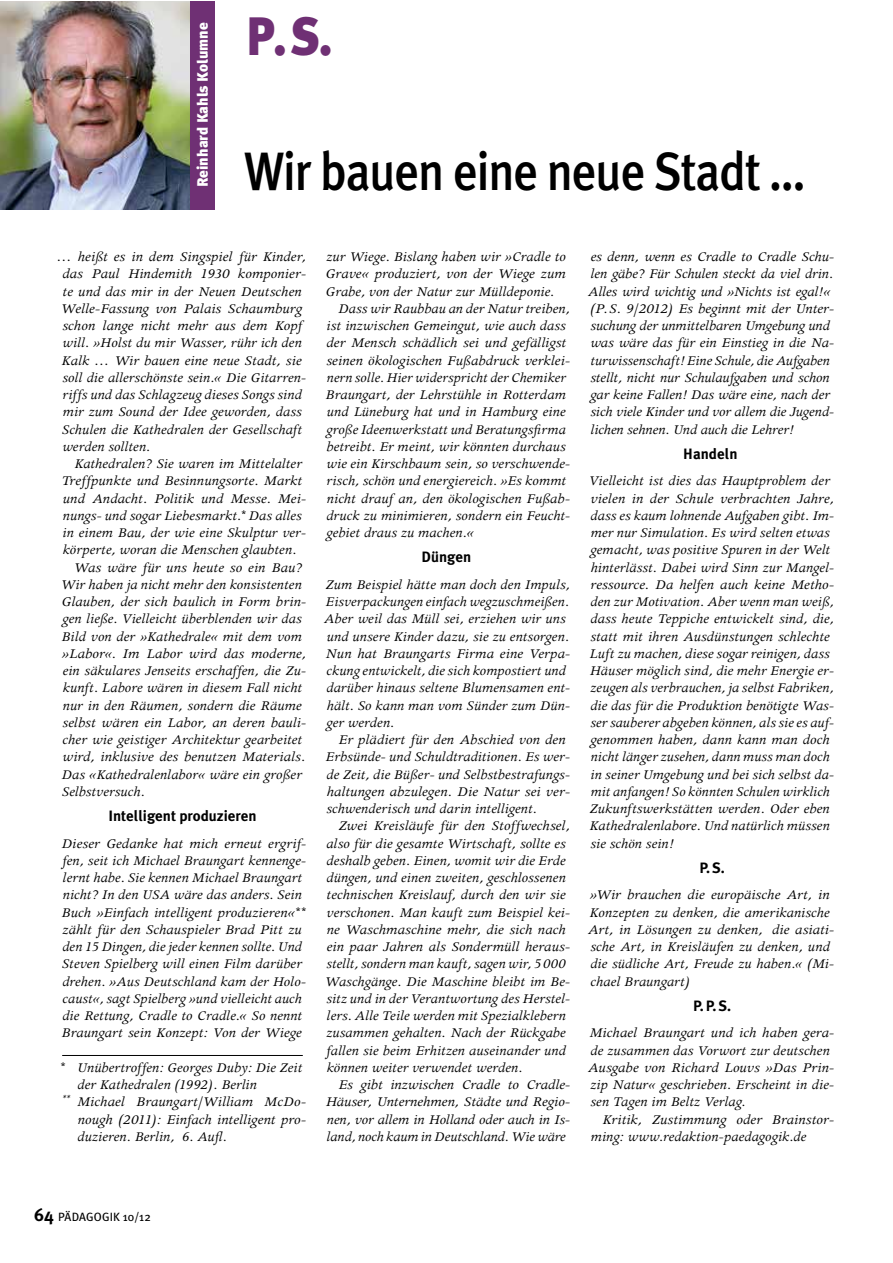
<style>
.page{position:relative;width:893px;height:1263px;background:#fff}
.page>*{position:absolute;margin:0;border:0;box-sizing:border-box;transform-origin:0 0}
.t1{font:500 54px "Meta Plus";letter-spacing:-.025em;color:#000;scale:.9 1}
.t2{font:900 54px "Meta Plus";color:#6f3074;scale:.9 1}
.t3{font:italic 15px/17.2px "Apollo";color:#000}
.t4{font:700 15px "Meta Plus";color:#000}
.t5{font:900 15px "Meta Plus";color:#fff}
.t6{font:12px "Meta Plus";letter-spacing:.01em;color:#000}
.s1{font-weight:700;font-size:18px}
</style>
<div class="page">
<div style="left:0;top:1px;width:215px;height:208px;background:#6f3074"></div>
<img style="left:0;top:1px;width:190px;height:208px">
<hr style="left:62px;top:1055px;width:241px;height:1px;background:#000">
<p class="t5" style="left:194px;top:187px;width:166px;rotate:-90deg">Reinhard Kahls Kolumne</p>
<h1 class="t2" style="left:246px;top:4px;width:97px">P. S.</h1>
<h1 class="t1" style="left:244px;top:140px;width:625px">Wir bauen eine neue Stadt …</h1>
<p class="t3" style="left:57px;top:248px;width:251px">… heißt es in dem Singspiel für Kinder, das Paul Hindemith 1930 komponier&shy;te und das mir in der Neuen Deutschen Welle-Fassung von Palais Schaumburg schon lange nicht mehr aus dem Kopf will. »Holst du mir Wasser, rühr ich den Kalk … Wir bauen eine neue Stadt, sie soll die allerschönste sein.« Die Gitarren&shy;riffs und das Schlagzeug dieses Songs sind mir zum Sound der Idee geworden, dass Schulen die Kathedralen der Gesellschaft werden sollten.</p>
<p class="t3" style="left:74px;top:455px;width:229px">Kathedralen? Sie waren im Mittelalter</p>
<p class="t3" style="left:61px;top:473px;width:243px">Treffpunkte und Besinnungsorte. Markt</p>
<p class="t3" style="left:63px;top:490px;width:245px">und Andacht. Politik und Messe. Mei-</p>
<p class="t3" style="left:63px;top:507px;width:240px">nungs- und sogar Liebesmarkt.* Das alles</p>
<p class="t3" style="left:63px;top:524px;width:245px">in einem Bau, der wie eine Skulptur ver-</p>
<p class="t3" style="left:63px;top:542px;width:235px">körperte, woran die Menschen glaubten.</p>
<p class="t3" style="left:74px;top:559px;width:230px">Was wäre für uns heute so ein Bau?</p>
<p class="t3" style="left:61px;top:576px;width:242px">Wir haben ja nicht mehr den konsistenten</p>
<p class="t3" style="left:61px;top:593px;width:246px">Glauben, der sich baulich in Form brin-</p>
<p class="t3" style="left:62px;top:611px;width:241px">gen ließe. Vielleicht überblenden wir das</p>
<p class="t3" style="left:62px;top:628px;width:242px">Bild von der »Kathedrale« mit dem vom</p>
<p class="t3" style="left:62px;top:645px;width:246px">»Labor«. Im Labor wird das moderne,</p>
<p class="t3" style="left:63px;top:662px;width:245px">ein säkulares Jenseits erschaffen, die Zu-</p>
<p class="t3" style="left:63px;top:680px;width:241px">kunft. Labore wären in diesem Fall nicht</p>
<p class="t3" style="left:63px;top:697px;width:240px">nur in den Räumen, sondern die Räume</p>
<p class="t3" style="left:62px;top:714px;width:245px">selbst wären ein Labor, an deren bauli-</p>
<p class="t3" style="left:63px;top:731px;width:241px">cher wie geistiger Architektur gearbeitet</p>
<p class="t3" style="left:62px;top:749px;width:244px">wird, inklusive des benutzen Materials.</p>
<p class="t3" style="left:61px;top:766px;width:242px">Das «Kathedralenlabor« wäre ein großer</p>
<p class="t3" style="left:62px;top:783px;width:85px">Selbstversuch.</p>
<p class="t4" style="left:108px;top:807px;width:150px">Intelligent produzieren</p>
<p class="t3" style="left:61px;top:835px;width:246px">Dieser Gedanke hat mich erneut ergrif&shy;fen, seit ich Michael Braungart kennenge&shy;lernt habe. Sie kennen Michael Braungart nicht? In den USA wäre das anders. Sein Buch »Einfach intelligent produzieren«** zählt für den Schauspieler Brad Pitt zu den 15 Dingen, die jeder kennen sollte. Und Steven Spielberg will einen Film darüber drehen. »Aus Deutschland kam der Holo&shy;caust«, sagt Spielberg »und vielleicht auch die Rettung, Cradle to Cradle.« So nennt Braungart sein Konzept: Von der Wiege</p>
<p class="t3" style="left:60px;top:1059px;width:244px">* Unübertroffen: Georges Duby: Die Zeit</p>
<p class="t3" style="left:77px;top:1076px;width:181px">der Kathedralen (1992). Berlin</p>
<p class="t3" style="left:63px;top:1094px;width:245px"><sup>**</sup> Michael Braungart/William McDo-</p>
<p class="t3" style="left:78px;top:1111px;width:230px">nough (2011): Einfach intelligent pro-</p>
<p class="t3" style="left:77px;top:1128px;width:151px">duzieren. Berlin, 6. Aufl.</p>
<p class="t3" style="left:326px;top:248px;width:241px">zur Wiege. Bislang haben wir »Cradle to</p>
<p class="t3" style="left:325px;top:266px;width:242px">Grave« produziert, von der Wiege zum</p>
<p class="t3" style="left:325px;top:283px;width:230px">Grabe, von der Natur zur Mülldeponie.</p>
<p class="t3" style="left:338px;top:300px;width:233px">Dass wir Raubbau an der Natur treiben,</p>
<p class="t3" style="left:327px;top:317px;width:241px">ist inzwischen Gemeingut, wie auch dass</p>
<p class="t3" style="left:326px;top:335px;width:242px">der Mensch schädlich sei und gefälligst</p>
<p class="t3" style="left:326px;top:352px;width:245px">seinen ökologischen Fußabdruck verklei-</p>
<p class="t3" style="left:327px;top:369px;width:241px">nern solle. Hier widerspricht der Chemiker</p>
<p class="t3" style="left:326px;top:386px;width:242px">Braungart, der Lehrstühle in Rotterdam</p>
<p class="t3" style="left:327px;top:404px;width:241px">und Lüneburg hat und in Hamburg eine</p>
<p class="t3" style="left:326px;top:421px;width:241px">große Ideenwerkstatt und Beratungsfirma</p>
<p class="t3" style="left:327px;top:438px;width:241px">betreibt. Er meint, wir könnten durchaus</p>
<p class="t3" style="left:326px;top:455px;width:245px">wie ein Kirschbaum sein, so verschwende-</p>
<p class="t3" style="left:327px;top:473px;width:241px">risch, schön und energiereich. »Es kommt</p>
<p class="t3" style="left:327px;top:490px;width:245px">nicht drauf an, den ökologischen Fußab-</p>
<p class="t3" style="left:326px;top:507px;width:245px">druck zu minimieren, sondern ein Feucht-</p>
<p class="t3" style="left:326px;top:524px;width:149px">gebiet draus zu machen.«</p>
<p class="t4" style="left:422px;top:548px;width:51px">Düngen</p>
<p class="t3" style="left:324px;top:576px;width:248px">Zum Beispiel hätte man doch den Impuls, Eisverpackungen einfach wegzuschmeißen.<br>Aber weil das Müll sei, erziehen wir uns und unsere Kinder dazu, sie zu entsorgen.<br>Nun hat Braungarts Firma eine Verpa&shy;ckung entwickelt, die sich kompostiert und darüber hinaus seltene Blumensamen ent&shy;hält. So kann man vom Sünder zum Dün&shy;ger werden.</p>
<p class="t3" style="left:326px;top:731px;width:246px;text-indent:13px">Er plädiert für den Abschied von den Erbsünde- und Schuldtraditionen. Es wer&shy;de Zeit, die Büßer- und Selbstbestrafungs&shy;haltungen abzulegen. Die Natur sei ver&shy;schwenderisch und darin intelligent.</p>
<p class="t3" style="left:325px;top:818px;width:247px;text-indent:13px">Zwei Kreisläufe für den Stoffwechsel, also für die gesamte Wirtschaft, sollte es deshalb geben. Einen, womit wir die Erde düngen, und einen zweiten, geschlossenen technischen Kreislauf, durch den wir sie verschonen. Man kauft zum Beispiel kei&shy;ne Waschmaschine mehr, die sich nach ein paar Jahren als Sondermüll heraus&shy;stellt, sondern man kauft, sagen wir, 5 000<br>Waschgänge. Die Maschine bleibt im Be&shy;sitz und in der Verantwortung des Herstel&shy;lers. Alle Teile werden mit Spezialklebern zusammen gehalten. Nach der Rückgabe fallen sie beim Erhitzen auseinander und können weiter verwendet werden.</p>
<p class="t3" style="left:326px;top:1076px;width:246px;text-align:justify;text-indent:13px">Es gibt inzwischen Cradle to Cradle-Häuser, Unternehmen, Städte und Regio&shy;nen, vor allem in Holland oder auch in Is&shy;land, noch kaum in Deutschland. Wie wäre</p>
<p class="t3" style="left:588px;top:248px;width:248px">es denn, wenn es Cradle to Cradle Schu&shy;len gäbe? Für Schulen steckt da viel drin.<br>Alles wird wichtig und »Nichts ist egal!« (P.S. 9/2012) Es beginnt mit der Unter&shy;suchung der unmittelbaren Umgebung und was wäre das für ein Einstieg in die Na&shy;turwissenschaft! Eine Schule, die Aufgaben stellt, nicht nur Schulaufgaben und schon gar keine Fallen! Das wäre eine, nach der sich viele Kinder und vor allem die Jugend&shy;lichen sehnen. Und auch die Lehrer!</p>
<p class="t4" style="left:683px;top:445px;width:56px">Handeln</p>
<p class="t3" style="left:589px;top:473px;width:247px">Vielleicht ist dies das Hauptproblem der vielen in der Schule verbrachten Jahre, dass es kaum lohnende Aufgaben gibt. Im&shy;mer nur Simulation. Es wird selten etwas gemacht, was positive Spuren in der Welt hinterlässt. Dabei wird Sinn zur Mangel&shy;ressource. Da helfen auch keine Metho&shy;den zur Motivation. Aber wenn man weiß, dass heute Teppiche entwickelt sind, die, statt mit ihren Ausdünstungen schlechte Luft zu machen, diese sogar reinigen, dass Häuser möglich sind, die mehr Energie er&shy;zeugen als verbrauchen, ja selbst Fabriken, die das für die Produktion benötigte Was&shy;ser sauberer abgeben können, als sie es auf&shy;genommen haben, dann kann man doch nicht länger zusehen, dann muss man doch in seiner Umgebung und bei sich selbst da&shy;mit anfangen! So könnten Schulen wirklich Zukunftswerkstätten werden. Oder eben Kathedralenlabore. Und natürlich müssen sie schön sein!</p>
<p class="t4" style="left:699px;top:859px;width:27px">P.S.</p>
<p class="t3" style="left:588px;top:887px;width:248px">»Wir brauchen die europäische Art, in Konzepten zu denken, die amerikanische Art, in Lösungen zu denken, die asiati&shy;sche Art, in Kreisläufen zu denken, und die südliche Art, Freude zu haben.« (Mi&shy;chael Braungart)</p>
<p class="t4" style="left:693px;top:997px;width:40px">P.P.S.</p>
<p class="t3" style="left:588px;top:1025px;width:248px">Michael Braungart und ich haben gera&shy;de zusammen das Vorwort zur deutschen Ausgabe von Richard Louvs »Das Prin&shy;zip Natur« geschrieben. Erscheint in die&shy;sen Tagen im Beltz Verlag.</p>
<p class="t3" style="left:591px;top:1111px;width:245px;text-indent:12px">Kritik, Zustimmung oder Brainstor&shy;ming: www.redaktion-paedagogik.de</p>
<p class="t6" style="left:34px;top:1210px;width:118px"><span class="s1">64</span> PÄDAGOGIK 10/12</p>
</div>
